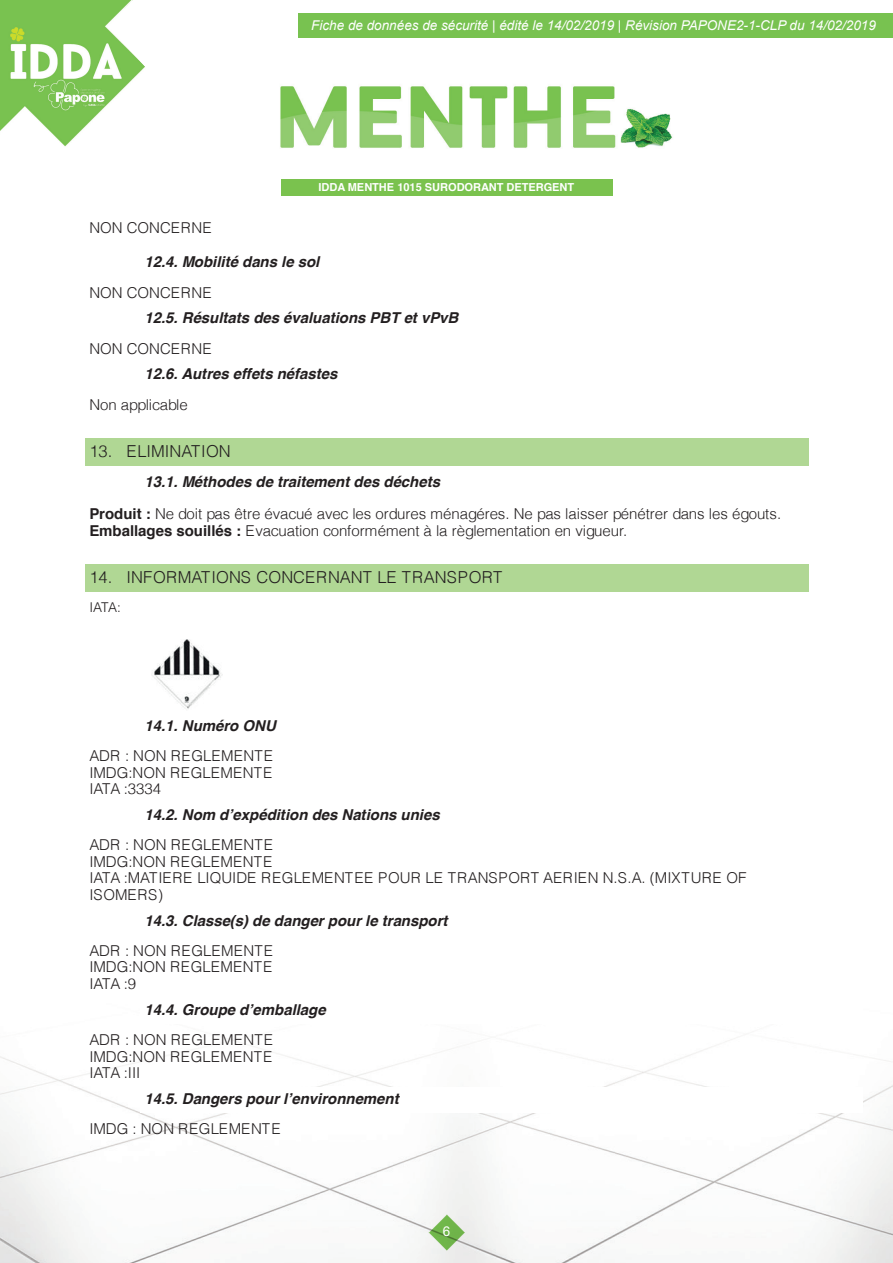
<style>
.page{position:relative;width:893px;height:1263px;background:#fff}
.page>*{position:absolute;margin:0;border:0;box-sizing:border-box;transform-origin:0 0}
.t1{font:300 16.5px "Helvetica";letter-spacing:.005em;color:#231f20}
.t2{font:300 15px/16.5px "Helvetica";color:#231f20}
.t3{font:italic 700 15px/30.5px "Helvetica";color:#231f20}
.t4{font:italic 13.5px "Arial";color:#fff}
.t5{font:300 13.5px "Helvetica";color:#231f20}
.t6{font:13.5px "Arial";color:#fff}
.t7{font:700 11.1px "Helvetica";color:#fff}
.s1{font-weight:300;font-style:normal}
.s2{font-weight:700;font-style:italic}
.s3{font-weight:700}
</style>
<div class="page">
<img style="left:0;top:1038px;width:893px;height:225px">
<div style="left:85px;top:438px;width:724px;height:27px;background:#b0d794"></div>
<div style="left:85px;top:565px;width:724px;height:27px;background:#b0d794"></div>
<img style="left:151px;top:639px;width:72px;height:70px">
<div style="left:140px;top:1087px;width:723px;height:25px;background:#fff"></div>
<div style="left:281px;top:179px;width:331px;height:16px;background:#7ac24e"></div>
<img style="left:0;top:0;width:145px;height:147px">
<img style="left:280px;top:86px;width:393px;height:62px">
<img style="left:403px;top:1192px;width:87px;height:71px">
<div style="left:298px;top:13px;width:595px;height:25px;background:#78c250"></div>
<p class="t4" style="left:311px;top:17px;width:566px">Fiche de données de sécurité | édité le 14/02/2019 | Révision PAPONE2-1-CLP du 14/02/2019</p>
<p class="t7" style="left:319px;top:178px;width:257px">IDDA MENTHE 1015 SURODORANT DETERGENT</p>
<p class="t2" style="left:89px;top:218px;width:124px">NON CONCERNE</p>
<p class="t3" style="left:89px;top:246px;width:232px;text-indent:55px">12.4. Mobilité dans le sol<br><span class="s1">NON CONCERNE</span></p>
<p class="t3" style="left:89px;top:302px;width:371px;text-indent:55px">12.5. Résultats des évaluations PBT et vPvB<br><span class="s1">NON CONCERNE</span></p>
<p class="t3" style="left:89px;top:358px;width:250px;text-indent:55px">12.6. Autres effets néfastes<br><span class="s1">Non applicable</span></p>
<p class="t1" style="left:89px;top:437px;width:143px">13. ELIMINATION</p>
<p class="t2" style="left:89px;top:465px;width:693px;line-height:31.3px;text-indent:55px"><span class="s2">13.1. Méthodes de traitement des déchets<br></span><span class="s3">Produit :</span> Ne doit pas être évacué avec les ordures ménagéres. Ne pas laisser pénétrer dans les égouts.</p>
<p class="t2" style="left:89px;top:521px;width:540px"><span class="s3">Emballages souillés :</span> Evacuation conformément à la règlementation en vigueur.</p>
<p class="t1" style="left:89px;top:563px;width:415px">14. INFORMATIONS CONCERNANT LE TRANSPORT</p>
<p class="t5" style="left:89px;top:595px;width:33px">IATA:</p>
<p class="t2" style="left:89px;top:709px;width:188px;line-height:30.5px;text-align:right"><span class="s2">14.1. Numéro ONU<br></span>ADR : NON REGLEMENTE</p>
<p class="t2" style="left:89px;top:763px;width:184px">IMDG:NON REGLEMENTE<br>IATA :3334</p>
<p class="t3" style="left:89px;top:799px;width:352px;text-indent:55px">14.2. Nom dʼexpédition des Nations unies<br><span class="s1">ADR : NON REGLEMENTE</span></p>
<p class="t2" style="left:89px;top:852px;width:659px">IMDG:NON REGLEMENTE<br>IATA :MATIERE LIQUIDE REGLEMENTEE POUR LE TRANSPORT AERIEN N.S.A. (MIXTURE OF<br>ISOMERS)</p>
<p class="t3" style="left:89px;top:905px;width:360px;text-indent:55px">14.3. Classe(s) de danger pour le transport<br><span class="s1">ADR : NON REGLEMENTE</span></p>
<p class="t2" style="left:89px;top:958px;width:184px">IMDG:NON REGLEMENTE<br>IATA :9</p>
<p class="t3" style="left:89px;top:994px;width:238px;text-indent:55px">14.4. Groupe dʼemballage<br><span class="s1">ADR : NON REGLEMENTE</span></p>
<p class="t2" style="left:89px;top:1047px;width:184px">IMDG:NON REGLEMENTE<br>IATA :III</p>
<p class="t3" style="left:89px;top:1083px;width:311px;text-indent:55px">14.5. Dangers pour lʼenvironnement<br><span class="s1">IMDG : NON REGLEMENTE</span></p>
<p class="t6" style="left:443px;top:1222px;width:9px">6</p>
</div>
